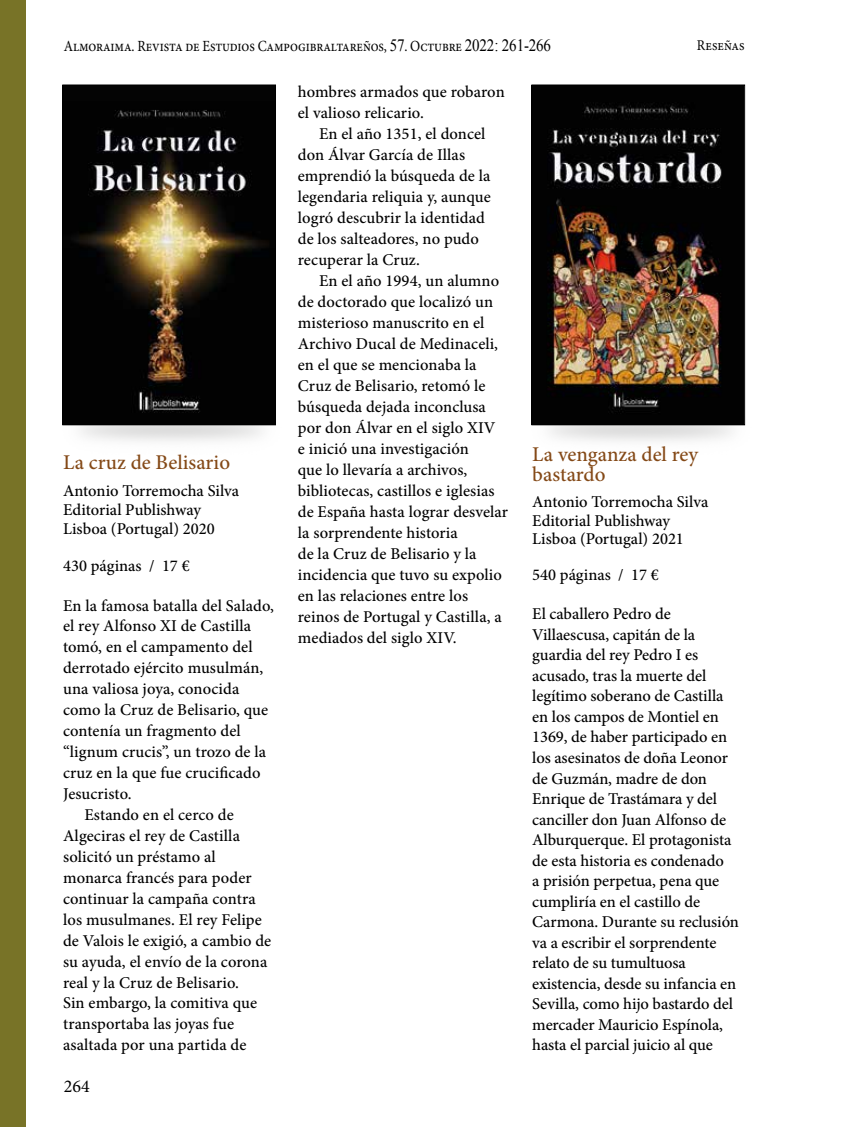
<style>
.page{position:relative;width:851px;height:1127px;background:#fff}
.page>*{position:absolute;margin:0;border:0;box-sizing:border-box;transform-origin:0 0}
.t1{font:500 21px/19.8px "Minion Pro";color:#844917}
.t2{font:18px "Minion Pro";color:#000}
.t3{font:500 16.5px/21px "Minion Pro";color:#000}
.t4{font:15.6px "Minion Pro";letter-spacing:-.01em;color:#000;scale:.87 1}
.t5{font:14.85px "Minion Pro";letter-spacing:-.005em;color:#000;scale:.91 1}
.s1{font-family:"Times New Roman";font-size:17.25px}
</style>
<div class="page">
<div style="left:0;top:0;width:26px;height:1127px;background:#787327"></div>
<img style="left:531px;top:404px;width:215px;height:37px">
<img style="left:533px;top:87px;width:209px;height:336px">
<div style="left:531px;top:85px;width:213px;height:340px;border:1px solid #000"></div>
<img style="left:64px;top:87px;width:210px;height:336px">
<div style="left:62px;top:85px;width:214px;height:340px;border:1px solid #000"></div>
<p class="t4" style="left:64px;top:35px;width:561px">Almoraima. Revista de Estudios Campogibraltareños, <span class="s1">57</span>. Octubre <span class="s1">2022: 261-266</span></p>
<p class="t5" style="left:696px;top:36px;width:54px">Reseñas</p>
<p class="t1" style="left:63px;top:452px;width:168px">La cruz de Belisario</p>
<p class="t3" style="left:63px;top:481px;width:178px;line-height:18.8px">Antonio Torremocha Silva<br>Editorial Publishway<br>Lisboa (Portugal) 2020</p>
<p class="t3" style="left:63px;top:555px;width:128px">430 páginas / 17 €</p>
<p class="t3" style="left:63px;top:595px;width:212px">En la famosa batalla del Salado,</p>
<p class="t3" style="left:63px;top:616px;width:190px">el rey Alfonso XI de Castilla</p>
<p class="t3" style="left:63px;top:637px;width:191px">tomó, en el campamento del</p>
<p class="t3" style="left:63px;top:657px;width:202px">derrotado ejército musulmán,</p>
<p class="t3" style="left:63px;top:678px;width:178px">una valiosa joya, conocida</p>
<p class="t3" style="left:63px;top:699px;width:206px">como la Cruz de Belisario, que</p>
<p class="t3" style="left:63px;top:720px;width:179px">contenía un fragmento del</p>
<p class="t3" style="left:63px;top:741px;width:205px">“lignum crucis”, un trozo de la</p>
<p class="t3" style="left:63px;top:762px;width:199px">cruz en la que fue crucificado</p>
<p class="t3" style="left:63px;top:783px;width:70px">Jesucristo.</p>
<p class="t3" style="left:84px;top:804px;width:151px">Estando en el cerco de</p>
<p class="t3" style="left:63px;top:825px;width:178px">Algeciras el rey de Castilla</p>
<p class="t3" style="left:63px;top:846px;width:154px">solicitó un préstamo al</p>
<p class="t3" style="left:63px;top:867px;width:190px">monarca francés para poder</p>
<p class="t3" style="left:63px;top:888px;width:194px">continuar la campaña contra</p>
<p class="t3" style="left:63px;top:909px;width:200px">los musulmanes. El rey Felipe</p>
<p class="t3" style="left:63px;top:930px;width:210px">de Valois le exigió, a cambio de</p>
<p class="t3" style="left:63px;top:951px;width:206px">su ayuda, el envío de la corona</p>
<p class="t3" style="left:63px;top:972px;width:177px">real y la Cruz de Belisario.</p>
<p class="t3" style="left:63px;top:993px;width:195px">Sin embargo, la comitiva que</p>
<p class="t3" style="left:63px;top:1013px;width:172px">transportaba las joyas fue</p>
<p class="t3" style="left:63px;top:1034px;width:185px">asaltada por una partida de</p>
<p class="t2" style="left:64px;top:1074px;width:27px">264</p>
<p class="t3" style="left:298px;top:81px;width:208px">hombres armados que robaron el valioso relicario.</p>
<p class="t3" style="left:298px;top:123px;width:194px;text-indent:21px">En el año 1351, el doncel don Álvar García de Illas emprendió la búsqueda de la legendaria reliquia y, aunque logró descubrir la identidad de los salteadores, no pudo recuperar la Cruz.</p>
<p class="t3" style="left:298px;top:270px;width:212px;text-indent:21px">En el año 1994, un alumno de doctorado que localizó un misterioso manuscrito en el<br>Archivo Ducal de Medinaceli, en el que se mencionaba la<br>Cruz de Belisario, retomó le búsqueda dejada inconclusa por don Álvar en el siglo XIV<br>e inició una investigación<br>que lo llevaría a archivos, bibliotecas, castillos e iglesias de España hasta lograr desvelar la sorprendente historia<br>de la Cruz de Belisario y la incidencia que tuvo su expolio en las relaciones entre los reinos de Portugal y Castilla, a mediados del siglo XIV.</p>
<p class="t1" style="left:532px;top:444px;width:167px">La venganza del rey bastardo</p>
<p class="t3" style="left:532px;top:493px;width:178px;line-height:18.3px">Antonio Torremocha Silva<br>Editorial Publishway<br>Lisboa (Portugal) 2021</p>
<p class="t3" style="left:532px;top:565px;width:128px">540 páginas / 17 €</p>
<p class="t3" style="left:532px;top:604px;width:208px;line-height:20.5px">El caballero Pedro de<br>Villaescusa, capitán de la guardia del rey Pedro I es acusado, tras la muerte del legítimo soberano de Castilla en los campos de Montiel en<br>1369, de haber participado en los asesinatos de doña Leonor de Guzmán, madre de don<br>Enrique de Trastámara y del canciller don Juan Alfonso de<br>Alburquerque. El protagonista de esta historia es condenado<br>a prisión perpetua, pena que cumpliría en el castillo de<br>Carmona. Durante su reclusión va a escribir el sorprendente relato de su tumultuosa existencia, desde su infancia en<br>Sevilla, como hijo bastardo del mercader Mauricio Espínola, hasta el parcial juicio al que</p>
</div>
